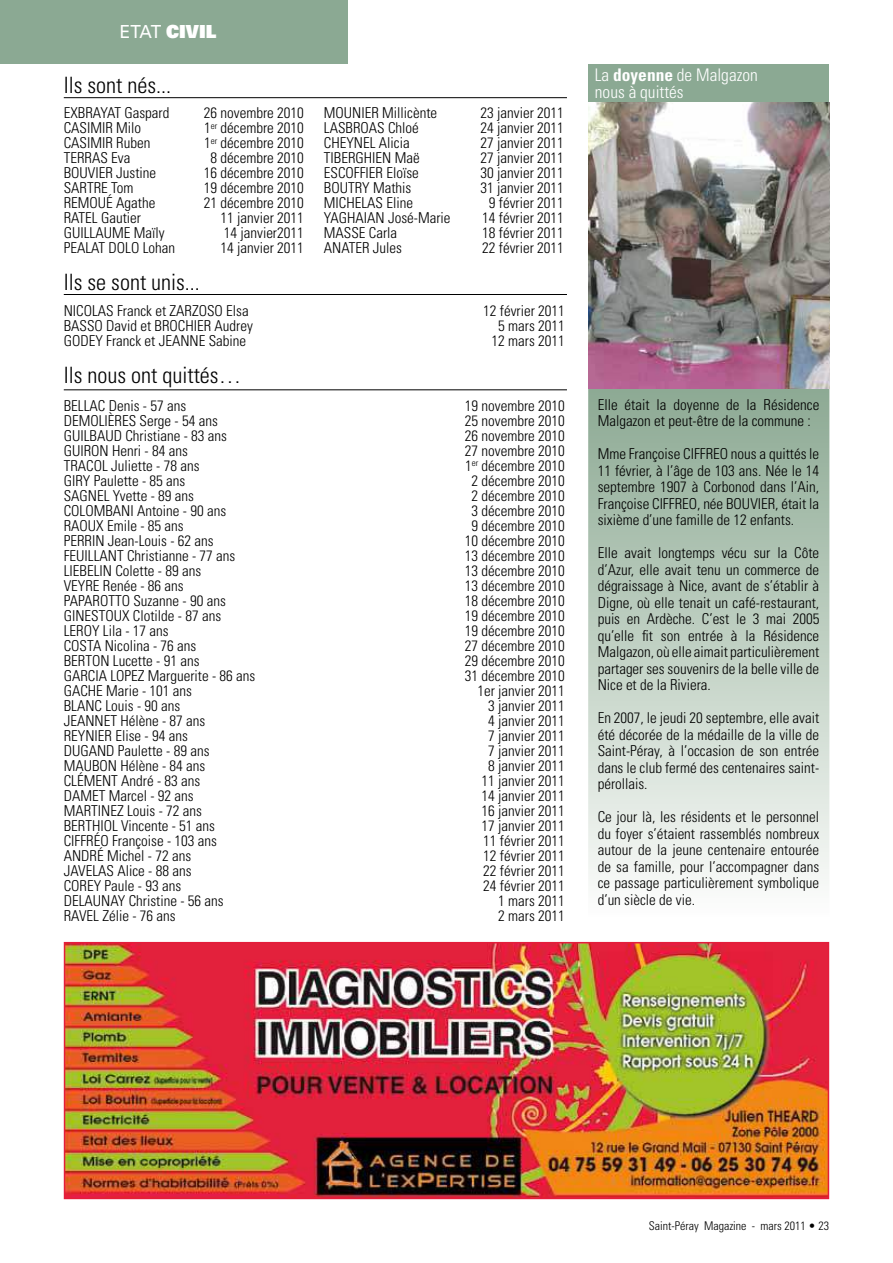
<style>
.page{position:relative;width:893px;height:1263px;background:#fff}
.page>*{position:absolute;margin:0;border:0;box-sizing:border-box;transform-origin:0 0}
.t1{font:300 condensed 22.5px "Univers";color:#000}
.t2{font:900 18px "Univers";color:#fff;scale:.96 1}
.t3{font:300 condensed 17.4px/17.4px "Univers";color:#fff}
.t4{font:300 condensed 15px/16.5px "Univers";color:#000;text-align:justify}
.t5{font:300 condensed 12px "Univers";color:#000}
.s1{font-weight:400}
.s2{font-weight:700}
</style>
<div class="page">
<img style="left:67px;top:945px;width:759px;height:251px">
<div style="left:64px;top:942px;width:765px;height:257px;border:2px solid #e31e3b"></div>
<div style="left:0;top:0;width:347px;height:64px;background:#8ba993"></div>
<hr style="left:64px;top:97px;width:503px;height:1px;background:#000">
<hr style="left:64px;top:294px;width:503px;height:1px;background:#000">
<hr style="left:64px;top:389px;width:503px;height:1px;background:#000">
<div style="left:588px;top:64px;width:241px;height:39px;background:#8ba993"></div>
<img style="left:588px;top:103px;width:241px;height:286px">
<p class="t2" style="left:120px;top:25px;width:102px"><span class="s1">ETAT</span> CIVIL</p>
<h1 class="t1" style="left:64px;top:77px;width:109px">Ils sont nés...</h1>
<p class="t4" style="left:64px;top:106px;width:107px">EXBRAYAT Gaspard</p>
<p class="t4" style="left:204px;top:106px;width:101px">26 novembre 2010</p>
<p class="t4" style="left:64px;top:121px;width:79px">CASIMIR Milo</p>
<p class="t4" style="left:204px;top:121px;width:101px">1<sup>er</sup> décembre 2010</p>
<p class="t4" style="left:64px;top:136px;width:88px">CASIMIR Ruben</p>
<p class="t4" style="left:204px;top:136px;width:101px">1<sup>er</sup> décembre 2010</p>
<p class="t4" style="left:64px;top:151px;width:68px">TERRAS Eva</p>
<p class="t4" style="left:211px;top:151px;width:95px">8 décembre 2010</p>
<p class="t4" style="left:64px;top:166px;width:94px">BOUVIER Justine</p>
<p class="t4" style="left:204px;top:166px;width:101px">16 décembre 2010</p>
<p class="t4" style="left:64px;top:181px;width:71px">SARTRE Tom</p>
<p class="t4" style="left:204px;top:181px;width:101px">19 décembre 2010</p>
<p class="t4" style="left:64px;top:196px;width:93px">REMOUÉ Agathe</p>
<p class="t4" style="left:204px;top:196px;width:101px">21 décembre 2010</p>
<p class="t4" style="left:64px;top:211px;width:79px">RATEL Gautier</p>
<p class="t4" style="left:221px;top:211px;width:85px">11 janvier 2011</p>
<p class="t4" style="left:64px;top:226px;width:102px">GUILLAUME Maïly</p>
<p class="t4" style="left:224px;top:226px;width:81px">14 janvier2011</p>
<p class="t4" style="left:64px;top:241px;width:113px">PEALAT DOLO Lohan</p>
<p class="t4" style="left:221px;top:241px;width:85px">14 janvier 2011</p>
<h1 class="t1" style="left:64px;top:273px;width:138px">Ils se sont unis...</h1>
<p class="t4" style="left:324px;top:106px;width:115px">MOUNIER Millicènte</p>
<p class="t4" style="left:481px;top:106px;width:85px">23 janvier 2011</p>
<p class="t4" style="left:324px;top:121px;width:96px">LASBROAS Chloé</p>
<p class="t4" style="left:481px;top:121px;width:85px">24 janvier 2011</p>
<p class="t4" style="left:324px;top:136px;width:87px">CHEYNEL Alicia</p>
<p class="t4" style="left:481px;top:136px;width:85px">27 janvier 2011</p>
<p class="t4" style="left:324px;top:151px;width:97px">TIBERGHIEN Maë</p>
<p class="t4" style="left:481px;top:151px;width:85px">27 janvier 2011</p>
<p class="t4" style="left:324px;top:166px;width:96px">ESCOFFIER Eloïse</p>
<p class="t4" style="left:481px;top:166px;width:85px">30 janvier 2011</p>
<p class="t4" style="left:324px;top:181px;width:89px">BOUTRY Mathis</p>
<p class="t4" style="left:481px;top:181px;width:85px">31 janvier 2011</p>
<p class="t4" style="left:324px;top:196px;width:91px">MICHELAS Eline</p>
<p class="t4" style="left:489px;top:196px;width:76px">9 février 2011</p>
<p class="t4" style="left:324px;top:211px;width:128px">YAGHAIAN José-Marie</p>
<p class="t4" style="left:482px;top:211px;width:83px">14 février 2011</p>
<p class="t4" style="left:324px;top:226px;width:75px">MASSE Carla</p>
<p class="t4" style="left:482px;top:226px;width:83px">18 février 2011</p>
<p class="t4" style="left:324px;top:241px;width:80px">ANATER Jules</p>
<p class="t4" style="left:482px;top:241px;width:83px">22 février 2011</p>
<p class="t4" style="left:64px;top:303px;width:186px">NICOLAS Franck et ZARZOSO Elsa</p>
<p class="t4" style="left:483px;top:303px;width:83px">12 février 2011</p>
<p class="t4" style="left:64px;top:318px;width:191px">BASSO David et BROCHIER Audrey</p>
<p class="t4" style="left:498px;top:318px;width:68px">5 mars 2011</p>
<p class="t4" style="left:64px;top:333px;width:184px">GODEY Franck et JEANNE Sabine</p>
<p class="t4" style="left:491px;top:333px;width:75px">12 mars 2011</p>
<h1 class="t1" style="left:64px;top:366px;width:179px">Ils nous ont quittés…</h1>
<p class="t4" style="left:64px;top:399px;width:124px">BELLAC Denis - 57 ans</p>
<p class="t4" style="left:465px;top:399px;width:101px">19 novembre 2010</p>
<p class="t4" style="left:64px;top:414px;width:156px">DEMOLIÈRES Serge - 54 ans</p>
<p class="t4" style="left:465px;top:414px;width:101px">25 novembre 2010</p>
<p class="t4" style="left:64px;top:429px;width:165px">GUILBAUD Christiane - 83 ans</p>
<p class="t4" style="left:465px;top:429px;width:101px">26 novembre 2010</p>
<p class="t4" style="left:64px;top:444px;width:126px">GUIRON Henri - 84 ans</p>
<p class="t4" style="left:465px;top:444px;width:101px">27 novembre 2010</p>
<p class="t4" style="left:64px;top:459px;width:137px">TRACOL Juliette - 78 ans</p>
<p class="t4" style="left:465px;top:459px;width:101px">1<sup>er</sup> décembre 2010</p>
<p class="t4" style="left:64px;top:474px;width:123px">GIRY Paulette - 85 ans</p>
<p class="t4" style="left:472px;top:474px;width:95px">2 décembre 2010</p>
<p class="t4" style="left:64px;top:489px;width:132px">SAGNEL Yvette - 89 ans</p>
<p class="t4" style="left:472px;top:489px;width:95px">2 décembre 2010</p>
<p class="t4" style="left:64px;top:504px;width:164px">COLOMBANI Antoine - 90 ans</p>
<p class="t4" style="left:472px;top:504px;width:95px">3 décembre 2010</p>
<p class="t4" style="left:64px;top:519px;width:121px">RAOUX Emile - 85 ans</p>
<p class="t4" style="left:472px;top:519px;width:95px">9 décembre 2010</p>
<p class="t4" style="left:64px;top:534px;width:151px">PERRIN Jean-Louis - 62 ans</p>
<p class="t4" style="left:465px;top:534px;width:101px">10 décembre 2010</p>
<p class="t4" style="left:64px;top:549px;width:173px">FEUILLANT Christianne - 77 ans</p>
<p class="t4" style="left:465px;top:549px;width:101px">13 décembre 2010</p>
<p class="t4" style="left:64px;top:564px;width:139px">LIEBELIN Colette - 89 ans</p>
<p class="t4" style="left:465px;top:564px;width:101px">13 décembre 2010</p>
<p class="t4" style="left:64px;top:579px;width:121px">VEYRE Renée - 86 ans</p>
<p class="t4" style="left:465px;top:579px;width:101px">13 décembre 2010</p>
<p class="t4" style="left:64px;top:594px;width:164px">PAPAROTTO Suzanne - 90 ans</p>
<p class="t4" style="left:465px;top:594px;width:101px">18 décembre 2010</p>
<p class="t4" style="left:64px;top:609px;width:159px">GINESTOUX Clotilde - 87 ans</p>
<p class="t4" style="left:465px;top:609px;width:101px">19 décembre 2010</p>
<p class="t4" style="left:64px;top:624px;width:106px">LEROY Lila - 17 ans</p>
<p class="t4" style="left:465px;top:624px;width:101px">19 décembre 2010</p>
<p class="t4" style="left:64px;top:639px;width:134px">COSTA Nicolina - 76 ans</p>
<p class="t4" style="left:465px;top:639px;width:101px">27 décembre 2010</p>
<p class="t4" style="left:64px;top:654px;width:137px">BERTON Lucette - 91 ans</p>
<p class="t4" style="left:465px;top:654px;width:101px">29 décembre 2010</p>
<p class="t4" style="left:64px;top:669px;width:193px">GARCIA LOPEZ Marguerite - 86 ans</p>
<p class="t4" style="left:465px;top:669px;width:101px">31 décembre 2010</p>
<p class="t4" style="left:64px;top:684px;width:130px">GACHE Marie - 101 ans</p>
<p class="t4" style="left:477px;top:684px;width:89px">1er janvier 2011</p>
<p class="t4" style="left:64px;top:699px;width:118px">BLANC Louis - 90 ans</p>
<p class="t4" style="left:488px;top:699px;width:78px">3 janvier 2011</p>
<p class="t4" style="left:64px;top:714px;width:143px">JEANNET Hélène - 87 ans</p>
<p class="t4" style="left:488px;top:714px;width:78px">4 janvier 2011</p>
<p class="t4" style="left:64px;top:729px;width:126px">REYNIER Elise - 94 ans</p>
<p class="t4" style="left:488px;top:729px;width:78px">7 janvier 2011</p>
<p class="t4" style="left:64px;top:744px;width:147px">DUGAND Paulette - 89 ans</p>
<p class="t4" style="left:488px;top:744px;width:78px">7 janvier 2011</p>
<p class="t4" style="left:64px;top:759px;width:143px">MAUBON Hélène - 84 ans</p>
<p class="t4" style="left:488px;top:759px;width:78px">8 janvier 2011</p>
<p class="t4" style="left:64px;top:774px;width:138px">CLÉMENT André - 83 ans</p>
<p class="t4" style="left:482px;top:774px;width:85px">11 janvier 2011</p>
<p class="t4" style="left:64px;top:789px;width:131px">DAMET Marcel - 92 ans</p>
<p class="t4" style="left:482px;top:789px;width:85px">14 janvier 2011</p>
<p class="t4" style="left:64px;top:804px;width:140px">MARTINEZ Louis - 72 ans</p>
<p class="t4" style="left:482px;top:804px;width:85px">16 janvier 2011</p>
<p class="t4" style="left:64px;top:819px;width:153px">BERTHIOL Vincente - 51 ans</p>
<p class="t4" style="left:482px;top:819px;width:85px">17 janvier 2011</p>
<p class="t4" style="left:64px;top:834px;width:155px">CIFFRÉO Françoise - 103 ans</p>
<p class="t4" style="left:483px;top:834px;width:83px">11 février 2011</p>
<p class="t4" style="left:64px;top:849px;width:129px">ANDRÉ Michel - 72 ans</p>
<p class="t4" style="left:483px;top:849px;width:83px">12 février 2011</p>
<p class="t4" style="left:64px;top:864px;width:129px">JAVELAS Alice - 88 ans</p>
<p class="t4" style="left:483px;top:864px;width:83px">22 février 2011</p>
<p class="t4" style="left:64px;top:879px;width:119px">COREY Paule - 93 ans</p>
<p class="t4" style="left:483px;top:879px;width:83px">24 février 2011</p>
<p class="t4" style="left:64px;top:894px;width:161px">DELAUNAY Christine - 56 ans</p>
<p class="t4" style="left:498px;top:894px;width:68px">1 mars 2011</p>
<p class="t4" style="left:64px;top:909px;width:113px">RAVEL Zélie - 76 ans</p>
<p class="t4" style="left:498px;top:909px;width:68px">2 mars 2011</p>
<p class="t3" style="left:595px;top:67px;width:165px">La <span class="s2">doyenne</span> de Malgazon nous à quittés</p>
<p class="t4" style="left:598px;top:398px;width:223px">Elle était la doyenne de la Résidence<br>Malgazon et peut-être de la commune :</p>
<p class="t4" style="left:598px;top:447px;width:223px">Mme Françoise CIFFREO nous a quittés le 11 février, à l’âge de 103 ans. Née le 14 septembre 1907 à Corbonod dans l’Ain, Françoise CIFFREO, née BOUVIER, était la sixième d’une famille de 12 enfants.</p>
<p class="t4" style="left:598px;top:546px;width:223px">Elle avait longtemps vécu sur la Côte d’Azur, elle avait tenu un commerce de dégraissage à Nice, avant de s’établir à Digne, où elle tenait un café-restaurant, puis en Ardèche. C’est le 3 mai 2005 qu’elle fit son entrée à la Résidence Malgazon, où elle aimait particulièrement partager ses souvenirs de la belle ville de Nice et de la Riviera.</p>
<p class="t4" style="left:598px;top:711px;width:223px">En 2007, le jeudi 20 septembre, elle avait été décorée de la médaille de la ville de Saint-Péray, à l’occasion de son entrée dans le club fermé des centenaires saint&shy;pérollais.</p>
<p class="t4" style="left:598px;top:810px;width:223px">Ce jour là, les résidents et le personnel du foyer s’étaient rassemblés nombreux autour de la jeune centenaire entourée de sa famille, pour l’accompagner dans ce passage particulièrement symbolique d’un siècle de vie.</p>
<p class="t5" style="left:649px;top:1221px;width:182px">Saint-Péray Magazine - mars 2011 • 23</p>
</div>
